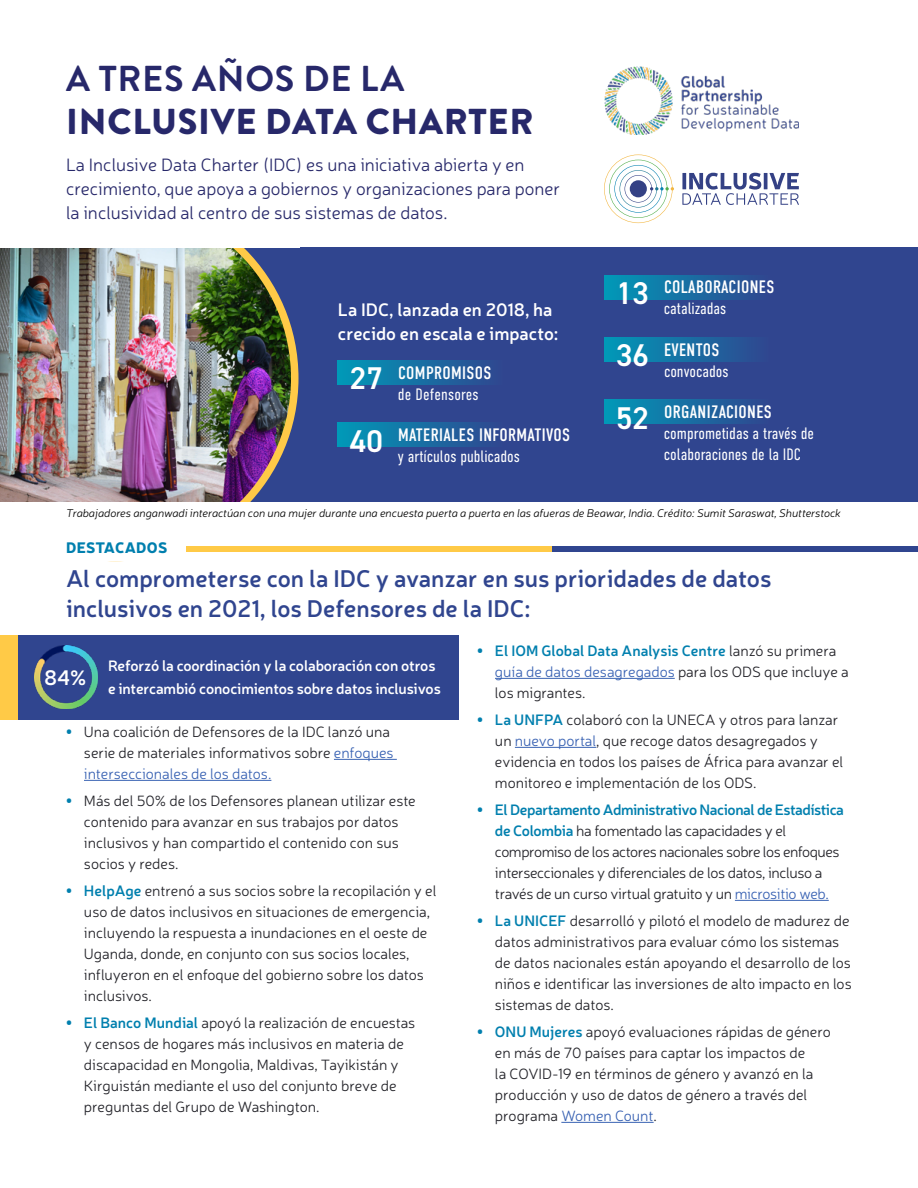
<style>
.page{position:relative;width:918px;height:1188px;background:#fff}
.page>*{position:absolute;margin:0;border:0;box-sizing:border-box;transform-origin:0 0}
.t1{font:900 36px "Brandon Grotesque";letter-spacing:.02em;color:#27286a}
.t2{font:700 36px "Brandon Grotesque";letter-spacing:.02em;color:#27286a}
.t3{font:600 24px/30px "Neris";color:#30458f}
.t4{font:600 21px "Neris";color:#fff}
.t5{font:300 18px/24px "Neris";color:#27286a}
.t6{font:18px "DIN Condensed";letter-spacing:.02em;color:#fff}
.t7{font:600 18px/24px "Neris";color:#fff}
.t8{font:300 16.5px/21px "DIN Condensed";color:#fff}
.t9{font:300 15px/21px "Neris";color:#222228}
.t10{font:300 15px/21px "Neris";letter-spacing:-.025em;color:#222228}
.t11{font:600 15px/22.5px "Neris";letter-spacing:-.01em;color:#fff}
.t12{font:900 15px "Neris";letter-spacing:.015em;color:#007fae}
.t13{font:italic 300 11.25px "Neris";letter-spacing:-.005em;color:#000}
.s1{font-family:"DIN2014";font-weight:600;font-size:31.5px}
.s2{font-weight:900;color:#007fae}
.s3{color:#3962b3}
.s4{font-weight:600;color:#007fae}
</style>
<div class="page">
<div style="left:0;top:248px;width:918px;height:254px;background:#30458f"></div>
<div style="left:338px;top:361px;width:165px;height:24px;background:linear-gradient(to right,#0099b8,#30468f)"></div>
<div style="left:604px;top:275px;width:165px;height:24px;background:linear-gradient(to right,#0099b8,#30468f)"></div>
<div style="left:604px;top:400px;width:165px;height:24px;background:linear-gradient(to right,#0099b8,#30468f)"></div>
<div style="left:604px;top:337px;width:165px;height:24px;background:linear-gradient(to right,#0099b8,#30468f)"></div>
<div style="left:338px;top:423px;width:165px;height:24px;background:linear-gradient(to right,#0099b8,#30468f)"></div>
<img style="left:0;top:248px;width:298px;height:254px">
<img style="left:604px;top:66px;width:195px;height:68px">
<svg style="left:682px;top:173px;width:117px;height:32px"></svg>
<svg style="left:604px;top:155px;width:70px;height:68px"></svg>
<div style="left:186px;top:546px;width:366px;height:6px;background:#ffca47"></div>
<div style="left:552px;top:546px;width:366px;height:6px;background:#30458f"></div>
<hr style="left:334px;top:759px;width:63px;height:1px;background:#3962b3">
<hr style="left:84px;top:780px;width:187px;height:1px;background:#3962b3">
<hr style="left:495px;top:678px;width:180px;height:1px;background:#3962b3">
<hr style="left:515px;top:747px;width:81px;height:1px;background:#3962b3">
<hr style="left:735px;top:900px;width:94px;height:1px;background:#3962b3">
<hr style="left:561px;top:1122px;width:93px;height:1px;background:#3962b3">
<div style="left:0;top:635px;width:459px;height:84px;background:#30458f"></div>
<div style="left:0;top:635px;width:18px;height:84px;background:#ffca47"></div>
<img style="left:34px;top:646px;width:63px;height:63px">
<h1 class="t2" style="left:66px;top:54px;width:339px">A TRES AÑOS DE LA</h1>
<h1 class="t1" style="left:66px;top:96px;width:469px">INCLUSIVE DATA CHARTER</h1>
<p class="t5" style="left:66px;top:152px;width:496px">La Inclusive Data Charter (IDC) es una iniciativa abierta y en crecimiento, que apoya a gobiernos y organizaciones para poner la inclusividad al centro de sus sistemas de datos.</p>
<p class="t7" style="left:338px;top:297px;width:222px">La IDC, lanzada en 2018, ha crecido en escala e impacto:</p>
<p class="t6" style="left:350px;top:363px;width:143px"><span class="s1">27</span> COMPROMISOS</p>
<p class="t8" style="left:398px;top:384px;width:82px">de Defensores</p>
<p class="t6" style="left:350px;top:425px;width:222px"><span class="s1">40</span> MATERIALES INFORMATIVOS</p>
<p class="t8" style="left:398px;top:446px;width:124px">y artículos publicados</p>
<p class="t6" style="left:616px;top:277px;width:160px"><span class="s1">13</span> COLABORACIONES</p>
<p class="t8" style="left:664px;top:298px;width:64px">catalizadas</p>
<p class="t6" style="left:616px;top:339px;width:105px"><span class="s1">36</span> EVENTOS</p>
<p class="t8" style="left:664px;top:361px;width:66px">convocados</p>
<p class="t6" style="left:616px;top:402px;width:157px"><span class="s1">52</span> ORGANIZACIONES</p>
<p class="t8" style="left:664px;top:423px;width:152px">comprometidas a través de colaboraciones de la IDC</p>
<p class="t13" style="left:66px;top:506px;width:777px">Trabajadores anganwadi interactúan con una mujer durante una encuesta puerta a puerta en las afueras de Beawar, India. Crédito: Sumit Saraswat, Shutterstock</p>
<p class="t12" style="left:66px;top:536px;width:103px">DESTACADOS</p>
<h2 class="t3" style="left:66px;top:562px;width:707px">Al comprometerse con la IDC y avanzar en sus prioridades de datos inclusivos en 2021, los Defensores de la IDC:</h2>
<h3 class="t4" style="left:44px;top:663px;width:44px">84%</h3>
<p class="t12" style="left:66px;top:666px;width:8px">•</p>
<p class="t11" style="left:108px;top:654px;width:334px">Reforzó la coordinación y la colaboración con otros e intercambió conocimientos sobre datos inclusivos</p>
<p class="t9" style="left:84px;top:720px;width:311px;text-indent:-18px"><span class="s2">•</span> Una coalición de Defensores de la IDC lanzó una serie de materiales informativos sobre <span class="s3">enfoques interseccionales de los datos.</span></p>
<p class="t9" style="left:84px;top:789px;width:333px;text-indent:-18px"><span class="s2">•</span> Más del 50% de los Defensores planean utilizar este contenido para avanzar en sus trabajos por datos inclusivos y han compartido el contenido con sus socios y redes.</p>
<p class="t9" style="left:84px;top:879px;width:354px;text-indent:-18px"><span class="s2">•</span> <span class="s4">HelpAge</span> entrenó a sus socios sobre la recopilación y el uso de datos inclusivos en situaciones de emergencia, incluyendo la respuesta a inundaciones en el oeste de Uganda, donde, en conjunto con sus socios locales, influyeron en el enfoque del gobierno sobre los datos inclusivos.</p>
<p class="t9" style="left:84px;top:1011px;width:333px;text-indent:-18px"><span class="s2">•</span> <span class="s4">El Banco Mundial</span> apoyó la realización de encuestas y censos de hogares más inclusivos en materia de discapacidad en Mongolia, Maldivas, Tayikistán y Kirguistán mediante el uso del conjunto breve de preguntas del Grupo de Washington.</p>
<p class="t9" style="left:495px;top:639px;width:355px;text-indent:-18px"><span class="s2">•</span> <span class="s4">El IOM Global Data Analysis Centre</span> lanzó su primera <span class="s3">guía de datos desagregados</span> para los ODS que incluye a los migrantes.</p>
<p class="t9" style="left:495px;top:708px;width:350px;text-indent:-18px"><span class="s2">•</span> <span class="s4">La UNFPA</span> colaboró con la UNECA y otros para lanzar un <span class="s3">nuevo portal</span>, que recoge datos desagregados y evidencia en todos los países de África para avanzar el monitoreo e implementación de los ODS.</p>
<p class="t10" style="left:495px;top:798px;width:351px;text-indent:-18px"><span class="s2">•</span> <span class="s4">El Departamento Administrativo Nacional de Estadística de Colombia</span> ha fomentado las capacidades y el compromiso de los actores nacionales sobre los enfoques interseccionales y diferenciales de los datos, incluso a través de un curso virtual gratuito y un <span class="s3">micrositio web.</span></p>
<p class="t9" style="left:495px;top:909px;width:358px;text-indent:-18px"><span class="s2">•</span> <span class="s4">La UNICEF</span> desarrolló y pilotó el modelo de madurez de datos administrativos para evaluar cómo los sistemas de datos nacionales están apoyando el desarrollo de los niños e identificar las inversiones de alto impacto en los sistemas de datos.</p>
<p class="t9" style="left:495px;top:1020px;width:337px;text-indent:-18px"><span class="s2">•</span> <span class="s4">ONU Mujeres</span> apoyó evaluaciones rápidas de género en más de 70 países para captar los impactos de<br>la COVID-19 en términos de género y avanzó en la producción y uso de datos de género a través del programa <span class="s3">Women Count</span>.</p>
</div>
